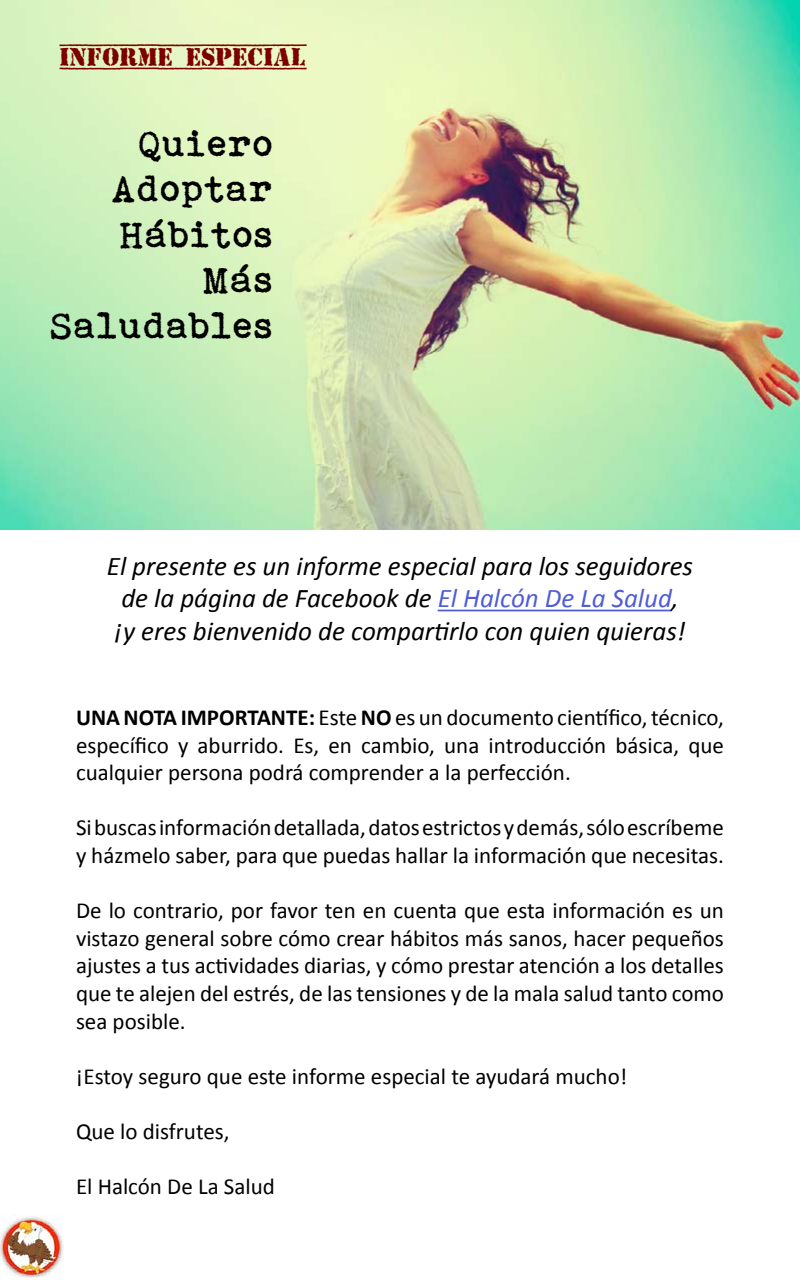
<style>
.page{position:relative;width:800px;height:1280px;background:#fff}
.page>*{position:absolute;margin:0;border:0;box-sizing:border-box;transform-origin:0 0}
.t1{font:38px/45.6px "Bohemian typewriter";color:#000;text-align:right}
.t2{font:italic 27px/32.4px "Calibri";color:#000}
.t3{font:26px "Top Secret";color:#7d0000}
.t4{font:23px/27.6px "Calibri";color:#000;text-align:justify}
.s1{color:#4f5cd6}
.s2{font-weight:700}
</style>
<div class="page">
<img style="left:0;top:1214px;width:63px;height:64px">
<img style="left:0;top:0;width:800px;height:529px">
<hr style="left:438px;top:610px;width:234px;height:1px;background:#4f5cd6">
<p class="t3" style="left:60px;top:43px;width:248px">INFORME ESPECIAL</p>
<h1 class="t1" style="left:51px;top:120px;width:225px">Quiero<br>Adoptar<br>Hábitos<br>Más<br>Saludables</h1>
<p class="t2" style="left:107px;top:549px;width:588px">El presente es un informe especial para los seguidores de la página de Facebook de <span class="s1">El Halcón De La Salud</span>,<br>¡y eres bienvenido de compartirlo con quien quieras!</p>
<p class="t4" style="left:76px;top:704px;width:650px"><span class="s2">UNA NOTA IMPORTANTE:</span> Este <span class="s2">NO</span> es un documento científico, técnico, específico y aburrido. Es, en cambio, una introducción básica, que cualquier persona podrá comprender a la perfección.</p>
<p class="t4" style="left:76px;top:814px;width:650px">Si buscas información detallada, datos estrictos y demás, sólo escríbeme y házmelo saber, para que puedas hallar la información que necesitas.</p>
<p class="t4" style="left:76px;top:897px;width:649px">De lo contrario, por favor ten en cuenta que esta información es un vistazo general sobre cómo crear hábitos más sanos, hacer pequeños ajustes a tus actividades diarias, y cómo prestar atención a los detalles que te alejen del estrés, de las tensiones y de la mala salud tanto como sea posible.</p>
<p class="t4" style="left:76px;top:1062px;width:553px">¡Estoy seguro que este informe especial te ayudará mucho!</p>
<p class="t4" style="left:76px;top:1118px;width:155px">Que lo disfrutes,</p>
<p class="t4" style="left:76px;top:1173px;width:200px">El Halcón De La Salud</p>
</div>
